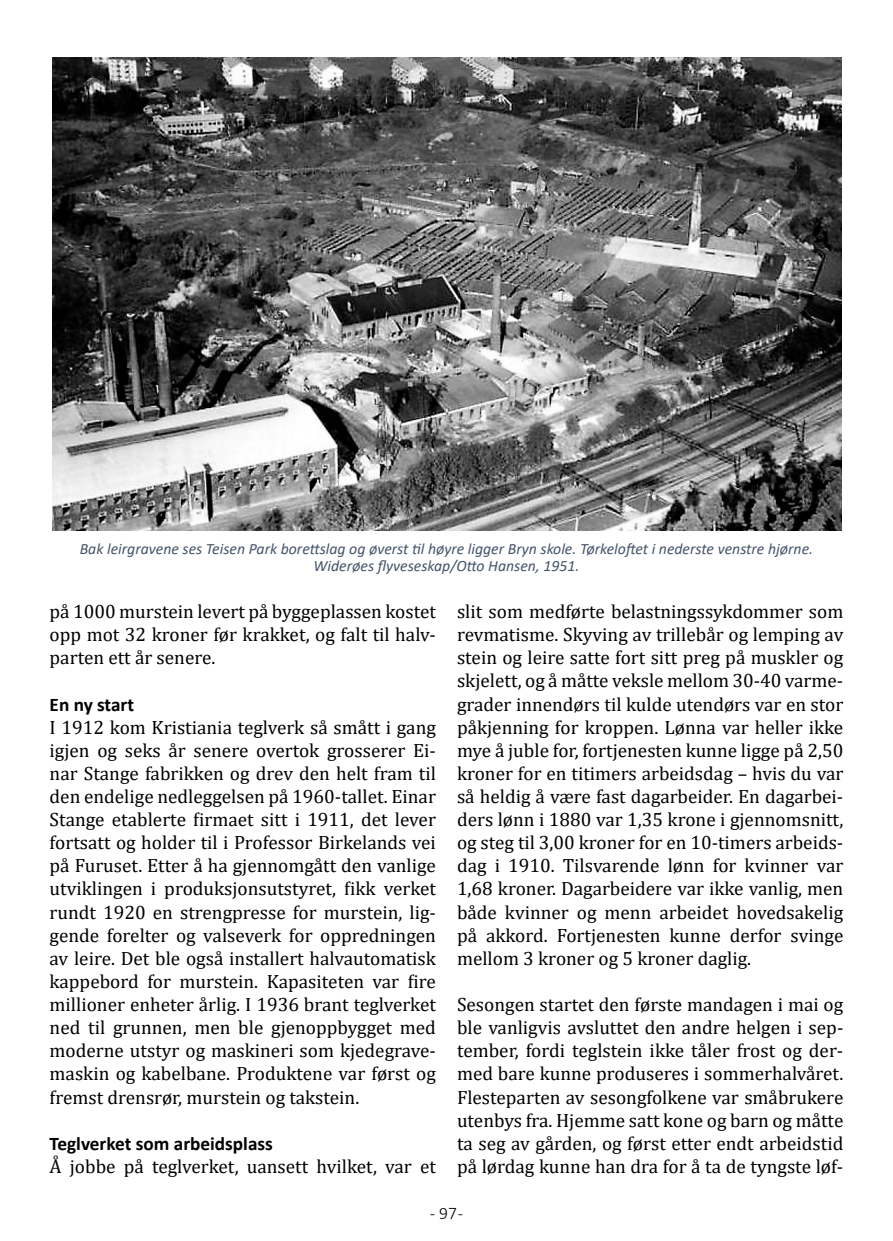
<style>
.page{position:relative;width:893px;height:1241px;background:#fff}
.page>*{position:absolute;margin:0;border:0;box-sizing:border-box;transform-origin:0 0}
.t1{font:19.25px/23.1px "Cambria";color:#000;text-align:justify}
.t2{font:700 19.25px "Calibri";color:#000}
.t3{font:300 17.5px "Calibri";color:#000}
.t4{font:italic 15.75px/17.5px "Calibri";color:#44546a;text-align:center}
</style>
<div class="page">
<img style="left:53px;top:58px;width:788px;height:472px">
<p class="t4" style="left:80px;top:539px;width:735px">Bak leirgravene ses Teisen Park borettslag og øverst til høyre ligger Bryn skole. Tørkeloftet i nederste venstre hjørne.<br>Widerøes flyveseskap/Otto Hansen, 1951.</p>
<p class="t1" style="left:50px;top:599px;width:388px">på 1000 murstein levert på byggeplassen kostet opp mot 32 kroner før krakket, og falt til halv&shy;parten ett år senere.</p>
<p class="t2" style="left:50px;top:690px;width:86px">En ny start</p>
<p class="t1" style="left:50px;top:715px;width:388px">I 1912 kom Kristiania teglverk så smått i gang igjen og seks år senere overtok grosserer Ei&shy;nar Stange fabrikken og drev den helt fram til den endelige nedleggelsen på 1960-tallet. Einar Stange etablerte firmaet sitt i 1911, det lever fortsatt og holder til i Professor Birkelands vei på Furuset. Etter å ha gjennomgått den vanlige utviklingen i produksjonsutstyret, fikk verket rundt 1920 en strengpresse for murstein, lig&shy;gende forelter og valseverk for oppredningen av leire. Det ble også installert halvautomatisk kappebord for murstein. Kapasiteten var fire millioner enheter årlig. I 1936 brant teglverket ned til grunnen, men ble gjenoppbygget med moderne utstyr og maskineri som kjedegrave&shy;maskin og kabelbane. Produktene var først og fremst drensrør, murstein og takstein.</p>
<p class="t2" style="left:50px;top:1129px;width:225px">Teglverket som arbeidsplass</p>
<p class="t1" style="left:50px;top:1154px;width:388px">Å jobbe på teglverket, uansett hvilket, var et</p>
<p class="t1" style="left:457px;top:599px;width:388px">slit som medførte belastningssykdommer som revmatisme. Skyving av trillebår og lemping av stein og leire satte fort sitt preg på muskler og skjelett, og å måtte veksle mellom 30-40 varme&shy;grader innendørs til kulde utendørs var en stor påkjenning for kroppen. Lønna var heller ikke mye å juble for, fortjenesten kunne ligge på 2,50 kroner for en titimers arbeidsdag – hvis du var så heldig å være fast dagarbeider. En dagarbei&shy;ders lønn i 1880 var 1,35 krone i gjennomsnitt, og steg til 3,00 kroner for en 10-timers arbeids&shy;dag i 1910. Tilsvarende lønn for kvinner var 1,68 kroner. Dagarbeidere var ikke vanlig, men både kvinner og menn arbeidet hovedsakelig på akkord. Fortjenesten kunne derfor svinge mellom 3 kroner og 5 kroner daglig.</p>
<p class="t1" style="left:457px;top:992px;width:388px">Sesongen startet den første mandagen i mai og ble vanligvis avsluttet den andre helgen i sep&shy;tember, fordi teglstein ikke tåler frost og der&shy;med bare kunne produseres i sommerhalvåret.<br>Flesteparten av sesongfolkene var småbrukere utenbys fra. Hjemme satt kone og barn og måtte ta seg av gården, og først etter endt arbeidstid på lørdag kunne han dra for å ta de tyngste løf-</p>
<p class="t3" style="left:430px;top:1201px;width:35px">- 97 -</p>
</div>
